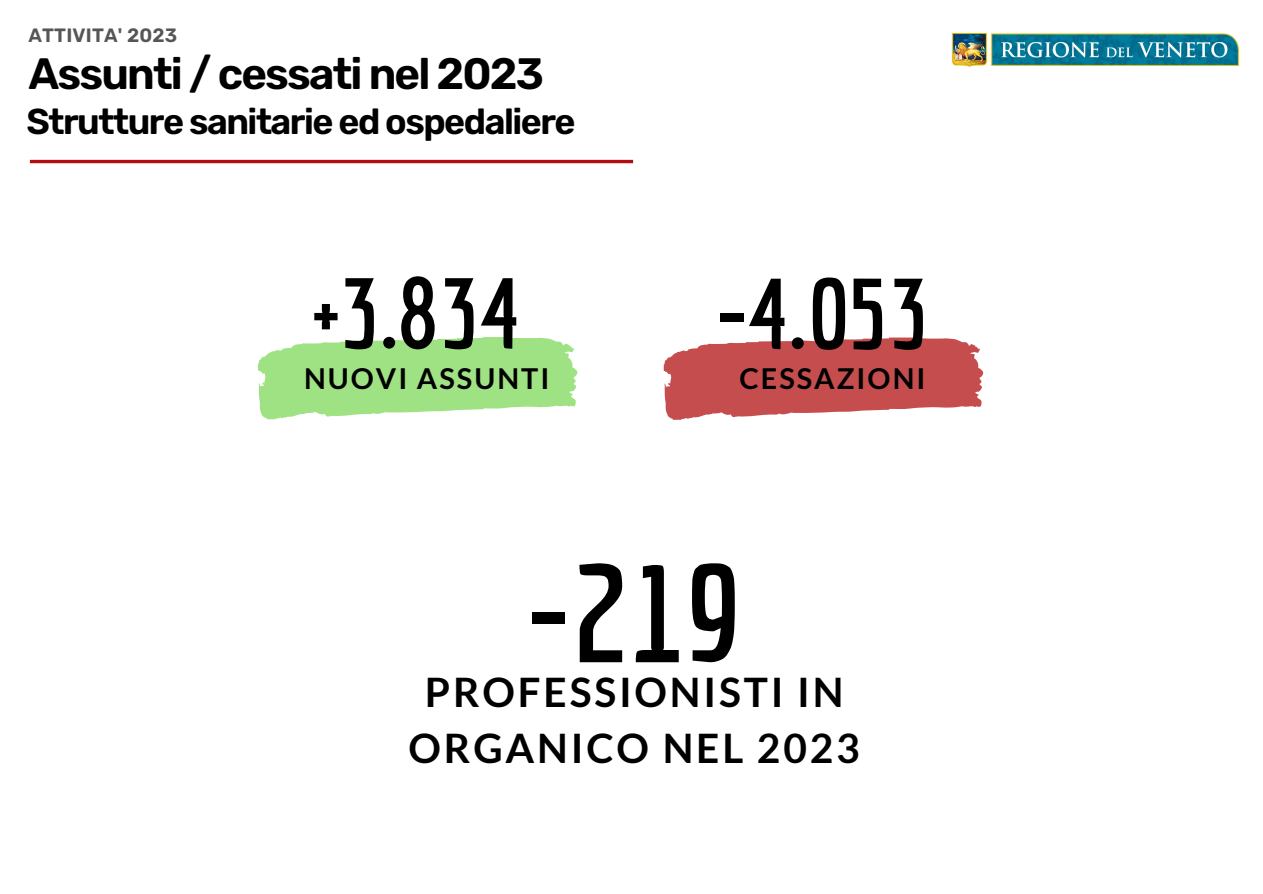
<style>
.page{position:relative;width:1263px;height:894px;background:#fff}
.page>*{position:absolute;margin:0;border:0;box-sizing:border-box;transform-origin:0 0}
.t1{font:700 137.25px "Economica";color:#000}
.t2{font:700 99.45px "Economica";color:#000}
.t3{font:600 43.8px "Rubik";letter-spacing:-.04em;color:#000}
.t4{font:700 40.65px/56.1px "Lato";letter-spacing:.07em;color:#000;text-align:center}
.t5{font:600 36px "Rubik";letter-spacing:-.04em;color:#000}
.t6{font:700 28.8px "Lato";letter-spacing:.07em;color:#000}
.t7{font:600 19.35px "Rubik";letter-spacing:.01em;color:#575656}
</style>
<div class="page">
<hr style="left:30px;top:160px;width:603px;height:3px;background:#b20e10">
<img style="left:951px;top:32px;width:289px;height:35px">
<svg style="left:258px;top:337px;width:319px;height:82px"></svg>
<svg style="left:663px;top:337px;width:321px;height:82px"></svg>
<p class="t7" style="left:28px;top:24px;width:150px">ATTIVITA' 2023</p>
<p class="t3" style="left:28px;top:47px;width:517px">Assunti / cessati nel 2023</p>
<p class="t5" style="left:27px;top:100px;width:550px">Strutture sanitarie ed ospedaliere</p>
<p class="t2" style="left:312px;top:254px;width:210px">+3.834</p>
<p class="t6" style="left:304px;top:360px;width:247px">NUOVI ASSUNTI</p>
<p class="t2" style="left:715px;top:254px;width:215px">-4.053</p>
<p class="t6" style="left:739px;top:361px;width:188px">CESSAZIONI</p>
<p class="t1" style="left:526px;top:531px;width:215px">-219</p>
<p class="t4" style="left:408px;top:662px;width:453px">PROFESSIONISTI IN<br>ORGANICO NEL 2023</p>
</div>
